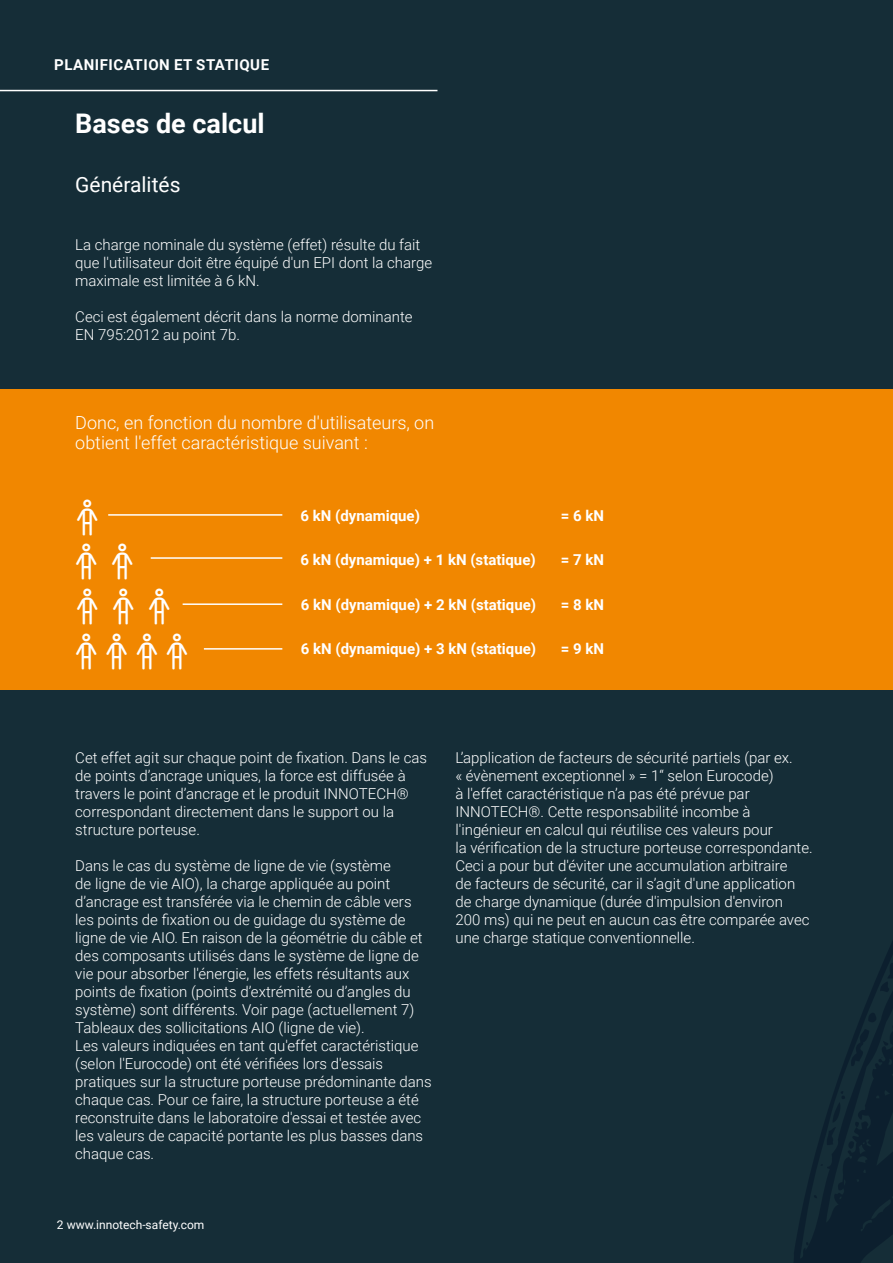
<style>
.page{position:relative;width:893px;height:1263px;background:#152d37}
.page>*{position:absolute;margin:0;border:0;box-sizing:border-box;transform-origin:0 0}
.t1{font:300 36px "Font Awesome 6 Pro";color:#fff}
.t2{font:700 27px "Roboto";color:#fff}
.t3{font:21px "Roboto";color:#fff}
.t4{font:300 18px/19.5px "Roboto";color:#fff}
.t5{font:300 15px/18px "Roboto";color:#fff}
.t6{font:700 15px "Roboto";color:#fff}
.t7{font:700 15px "Roboto";letter-spacing:.035em;color:#fff}
.t8{font:12px "Roboto";color:#fff}
</style>
<div class="page">
<hr style="left:0;top:90px;width:437px;height:1px;background:#fff">
<div style="left:0;top:389px;width:893px;height:300px;background:#f18700"></div>
<hr style="left:108px;top:514px;width:174px;height:2px;background:#fff">
<hr style="left:151px;top:557px;width:131px;height:2px;background:#fff">
<hr style="left:183px;top:603px;width:99px;height:2px;background:#fff">
<hr style="left:204px;top:648px;width:78px;height:2px;background:#fff">
<p class="t7" style="left:54px;top:54px;width:216px">PLANIFICATION ET STATIQUE</p>
<h2 class="t2" style="left:75px;top:105px;width:191px">Bases de calcul</h2>
<h3 class="t3" style="left:75px;top:169px;width:107px">Généralités</h3>
<p class="t5" style="left:75px;top:235px;width:358px">La charge nominale du système (effet) résulte du fait que l'utilisateur doit être équipé d'un EPI dont la charge maximale est limitée à 6 kN.</p>
<p class="t5" style="left:75px;top:307px;width:339px">Ceci est également décrit dans la norme dominante<br>EN 795:2012 au point 7b.</p>
<p class="t4" style="left:75px;top:412px;width:360px">Donc, en fonction du nombre d'utilisateurs, on obtient l'effet caractéristique suivant :</p>
<h1 class="t1" style="left:76px;top:499px;width:24px">▲□■</h1>
<p class="t6" style="left:300px;top:505px;width:121px">6 kN (dynamique)</p>
<p class="t6" style="left:561px;top:505px;width:45px">= 6 kN</p>
<h1 class="t1" style="left:75px;top:544px;width:60px">▲□■ ▲□■</h1>
<p class="t6" style="left:300px;top:549px;width:237px">6 kN (dynamique) + 1 kN (statique)</p>
<p class="t6" style="left:561px;top:549px;width:45px">= 7 kN</p>
<h1 class="t1" style="left:76px;top:588px;width:96px">▲□■ ▲□■ ▲□■</h1>
<p class="t6" style="left:301px;top:594px;width:237px">6 kN (dynamique) + 2 kN (statique)</p>
<p class="t6" style="left:561px;top:594px;width:45px">= 8 kN</p>
<h1 class="t1" style="left:75px;top:633px;width:115px">▲□■ ▲□■ ▲□■ ▲□■</h1>
<p class="t6" style="left:301px;top:639px;width:237px">6 kN (dynamique) + 3 kN (statique)</p>
<p class="t6" style="left:561px;top:639px;width:45px">= 9 kN</p>
<p class="t5" style="left:75px;top:748px;width:353px">Cet effet agit sur chaque point de fixation. Dans le cas de points d’ancrage uniques, la force est diffusée à travers le point d’ancrage et le produit INNOTECH® correspondant directement dans le support ou la structure porteuse.</p>
<p class="t5" style="left:75px;top:856px;width:358px">Dans le cas du système de ligne de vie (système<br>de ligne de vie AIO), la charge appliquée au point d’ancrage est transférée via le chemin de câble vers les points de fixation ou de guidage du système de ligne de vie AIO. En raison de la géométrie du câble et des composants utilisés dans le système de ligne de vie pour absorber l'énergie, les effets résultants aux points de fixation (points d’extrémité ou d’angles du système) sont différents. Voir page (actuellement 7)<br>Tableaux des sollicitations AIO (ligne de vie).<br>Les valeurs indiquées en tant qu'effet caractéristique (selon l'Eurocode) ont été vérifiées lors d'essais pratiques sur la structure porteuse prédominante dans chaque cas. Pour ce faire, la structure porteuse a été reconstruite dans le laboratoire d'essai et testée avec les valeurs de capacité portante les plus basses dans chaque cas.</p>
<p class="t8" style="left:57px;top:1216px;width:149px">2 www.innotech-safety.com</p>
<p class="t5" style="left:455px;top:748px;width:359px">L’application de facteurs de sécurité partiels (par ex.<br>« évènement exceptionnel » = 1“ selon Eurocode)<br>à l'effet caractéristique n’a pas été prévue par INNOTECH®. Cette responsabilité incombe à l'ingénieur en calcul qui réutilise ces valeurs pour<br>la vérification de la structure porteuse correspondante.<br>Ceci a pour but d'éviter une accumulation arbitraire<br>de facteurs de sécurité, car il s’agit d'une application de charge dynamique (durée d'impulsion d'environ<br>200 ms) qui ne peut en aucun cas être comparée avec une charge statique conventionnelle.</p>
</div>
